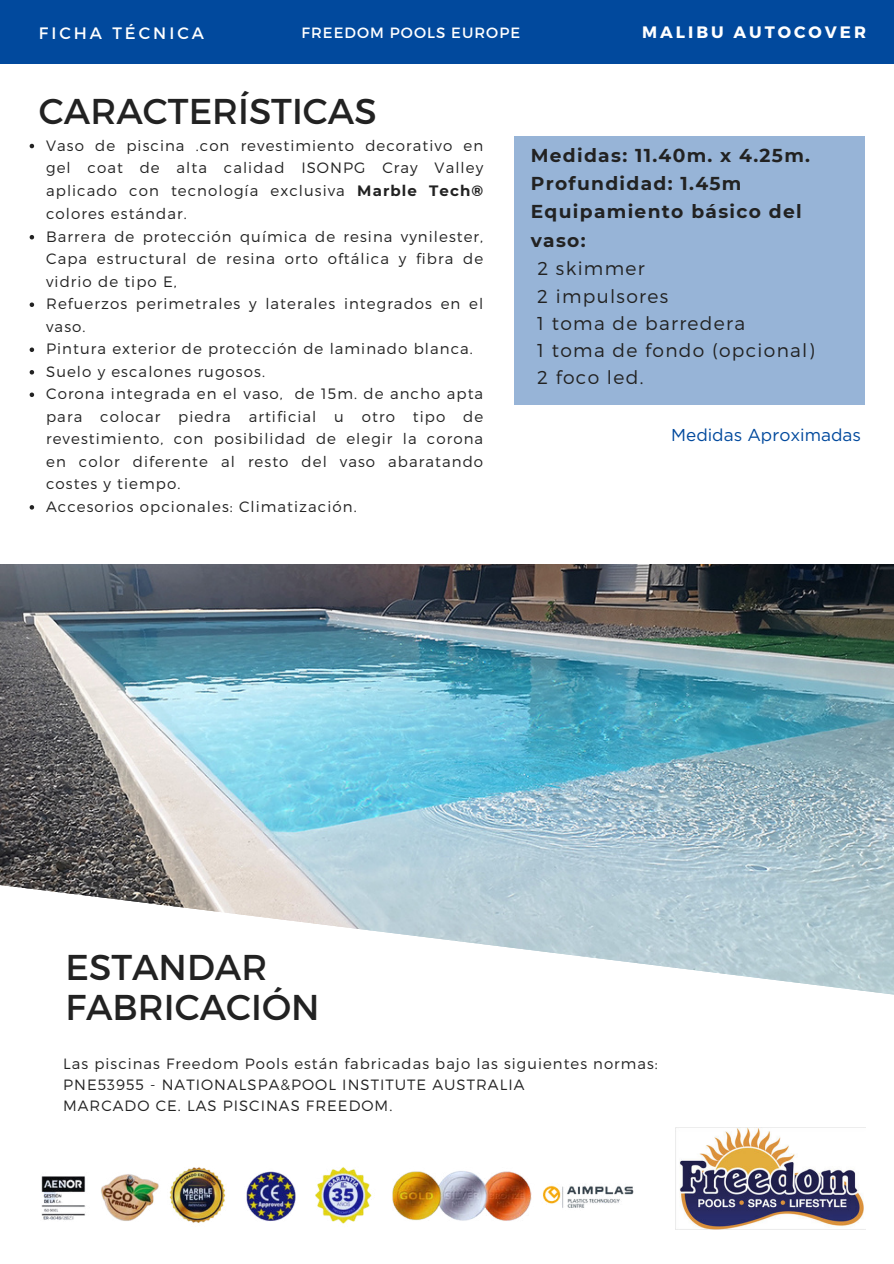
<style>
.page{position:relative;width:894px;height:1264px;background:#fff}
.page>*{position:absolute;margin:0;border:0;box-sizing:border-box;transform-origin:0 0}
.t1{font:35.85px/39.3px "Montserrat";color:#222}
.t2{font:300 18.6px/27.3px "Montserrat";letter-spacing:.07em;color:#222}
.t3{font:700 18.6px/28.2px "Montserrat";letter-spacing:.07em;color:#222}
.t4{font:17.25px "Gotham";color:#01499d}
.t5{font:700 16.5px "Montserrat";letter-spacing:.18em;color:#fff}
.t6{font:16.5px "Montserrat";letter-spacing:.18em;color:#fff}
.t7{font:300 15px/22.5px "Montserrat";letter-spacing:.07em;color:#222}
.t8{font:300 14.85px/21.3px "Montserrat";letter-spacing:.07em;color:#222}
.t9{font:14.85px "Montserrat";letter-spacing:.07em;color:#fff}
.s1{font-weight:700}
</style>
<div class="page">
<img style="left:0;top:564px;width:893px;height:311px">
<svg style="left:0;top:875px;width:893px;height:355px"></svg>
<div style="left:0;top:0;width:893px;height:63px;background:#01499d"></div>
<div style="left:514px;top:136px;width:350px;height:268px;background:#97b4d7"></div>
<img style="left:675px;top:1127px;width:190px;height:102px">
<img style="left:14px;top:1161px;width:657px;height:68px">
<svg style="left:30px;top:144px;width:4px;height:4px"></svg>
<svg style="left:30px;top:235px;width:4px;height:4px"></svg>
<svg style="left:30px;top:302px;width:4px;height:5px"></svg>
<svg style="left:30px;top:347px;width:4px;height:5px"></svg>
<svg style="left:30px;top:370px;width:4px;height:4px"></svg>
<svg style="left:30px;top:392px;width:4px;height:5px"></svg>
<svg style="left:30px;top:505px;width:4px;height:4px"></svg>
<p class="t6" style="left:39px;top:23px;width:166px">FICHA TÉCNICA</p>
<p class="t5" style="left:642px;top:22px;width:225px">MALIBU AUTOCOVER</p>
<p class="t9" style="left:301px;top:23px;width:220px">FREEDOM POOLS EUROPE</p>
<h1 class="t1" style="left:39px;top:91px;width:339px">CARACTERÍSTICAS</h1>
<p class="t7" style="left:46px;top:134px;width:438px">Vaso de piscina .con revestimiento decorativo en gel coat de alta calidad ISONPG Cray Valley aplicado con tecnología exclusiva <span class="s1">Marble Tech® </span>colores estándar.<br>Barrera de protección química de resina vynilester, Capa estructural de resina orto oftálica y fibra de vidrio de tipo E,<br>Refuerzos perimetrales y laterales integrados en el vaso.<br>Pintura exterior de protección de laminado blanca.<br>Suelo y escalones rugosos.<br>Corona integrada en el vaso, de 15m. de ancho apta para colocar piedra artificial u otro tipo de revestimiento, con posibilidad de elegir la corona en color diferente al resto del vaso abaratando costes y tiempo.<br>Accesorios opcionales: Climatización.</p>
<p class="t3" style="left:530px;top:140px;width:281px">Medidas: 11.40m. x 4.25m.<br>Profundidad: 1.45m<br>Equipamiento básico del vaso:</p>
<p class="t2" style="left:537px;top:254px;width:279px">2 skimmer<br>2 impulsores<br>1 toma de barredera<br>1 toma de fondo (opcional)<br>2 foco led.</p>
<p class="t4" style="left:671px;top:425px;width:191px">Medidas Aproximadas</p>
<h1 class="t1" style="left:65px;top:947px;width:255px">ESTANDAR<br>FABRICACIÓN</h1>
<p class="t8" style="left:63px;top:1052px;width:596px">Las piscinas Freedom Pools están fabricadas bajo las siguientes normas:<br>PNE53955 - NATIONALSPA&amp;POOL INSTITUTE AUSTRALIA<br>MARCADO CE. LAS PISCINAS FREEDOM.</p>
</div>
